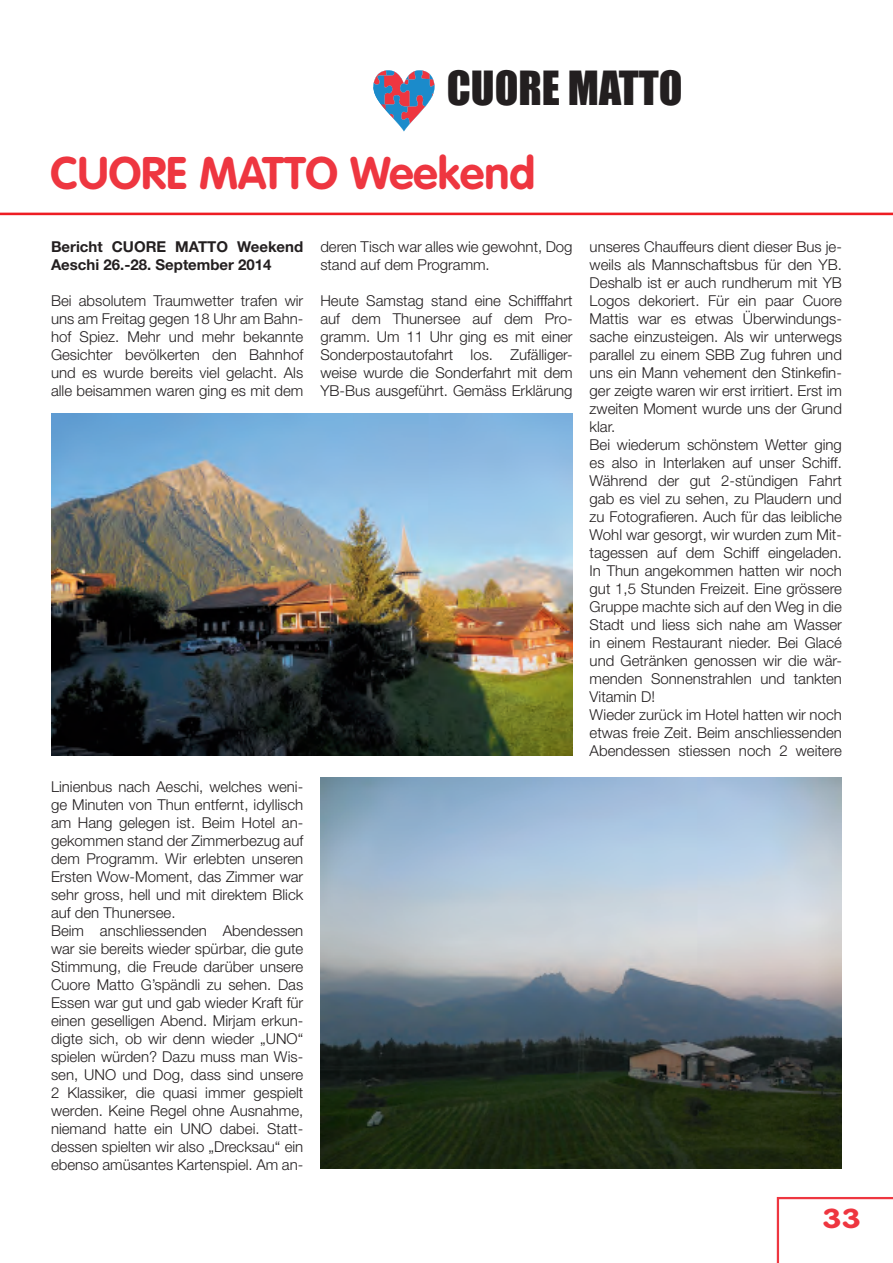
<style>
.page{position:relative;width:893px;height:1263px;background:#fff}
.page>*{position:absolute;margin:0;border:0;box-sizing:border-box;transform-origin:0 0}
.t1{font:700 45px "VAG Rounded Std";color:#ee3640}
.t2{font:43.5px "Impact MT Std";color:#231f20}
.t3{font:700 27px "VAG Rounded Std";color:#ee3640;scale:1.26 1}
.t4{font:300 15px/18px "Helvetica Neue LT Std";color:#231f20}
.t5{font:700 15px/18px "Helvetica Neue LT Std";color:#231f20}
</style>
<div class="page">
<hr style="left:0;top:213px;width:893px;height:2px;background:#ee1d23">
<svg style="left:777px;top:1197px;width:116px;height:66px"></svg>
<svg style="left:373px;top:70px;width:62px;height:61px"></svg>
<img style="left:320px;top:777px;width:522px;height:391px">
<img style="left:51px;top:414px;width:522px;height:342px">
<h2 class="t2" style="left:447px;top:59px;width:237px">CUORE MATTO</h2>
<h1 class="t1" style="left:50px;top:147px;width:486px">CUORE MATTO Weekend</h1>
<p class="t5" style="left:51px;top:237px;width:254px">Bericht CUORE MATTO Weekend<br>Aeschi 26.-28. September 2014</p>
<p class="t4" style="left:51px;top:291px;width:254px;text-align:justify">Bei absolutem Traumwetter trafen wir uns am Freitag gegen 18 Uhr am Bahn&shy;hof Spiez. Mehr und mehr bekannte Gesichter bevölkerten den Bahnhof und es wurde bereits viel gelacht. Als alle beisammen waren ging es mit dem</p>
<p class="t4" style="left:320px;top:237px;width:254px">deren Tisch war alles wie gewohnt, Dog stand auf dem Programm.</p>
<p class="t4" style="left:320px;top:291px;width:254px;text-align:justify">Heute Samstag stand eine Schifffahrt auf dem Thunersee auf dem Pro&shy;gramm. Um 11 Uhr ging es mit einer Sonderpostautofahrt los. Zufälliger&shy;weise wurde die Sonderfahrt mit dem YB-Bus ausgeführt. Gemäss Erklärung</p>
<p class="t4" style="left:51px;top:777px;width:254px">Linienbus nach Aeschi, welches weni&shy;ge Minuten von Thun entfernt, idyllisch am Hang gelegen ist. Beim Hotel an&shy;gekommen stand der Zimmerbezug auf dem Programm. Wir erlebten unseren Ersten Wow-Moment, das Zimmer war sehr gross, hell und mit direktem Blick auf den Thunersee.<br>Beim anschliessenden Abendessen war sie bereits wieder spürbar, die gute Stimmung, die Freude darüber unsere Cuore Matto G’spändli zu sehen. Das Essen war gut und gab wieder Kraft für einen geselligen Abend. Mirjam erkun&shy;digte sich, ob wir denn wieder „UNO“ spielen würden? Dazu muss man Wis&shy;sen, UNO und Dog, dass sind unsere 2 Klassiker, die quasi immer gespielt werden. Keine Regel ohne Ausnahme, niemand hatte ein UNO dabei. Statt&shy;dessen spielten wir also „Drecksau“ ein ebenso amüsantes Kartenspiel. Am an-</p>
<p class="t4" style="left:590px;top:237px;width:254px">unseres Chauffeurs dient dieser Bus je&shy;weils als Mannschaftsbus für den YB.<br>Deshalb ist er auch rundherum mit YB Logos dekoriert. Für ein paar Cuore Mattis war es etwas Überwindungs&shy;sache einzusteigen. Als wir unterwegs parallel zu einem SBB Zug fuhren und uns ein Mann vehement den Stinkefin&shy;ger zeigte waren wir erst irritiert. Erst im zweiten Moment wurde uns der Grund klar.<br>Bei wiederum schönstem Wetter ging es also in Interlaken auf unser Schiff.<br>Während der gut 2-stündigen Fahrt gab es viel zu sehen, zu Plaudern und zu Fotografieren. Auch für das leibliche Wohl war gesorgt, wir wurden zum Mit&shy;tagessen auf dem Schiff eingeladen.<br>In Thun angekommen hatten wir noch gut 1,5 Stunden Freizeit. Eine grössere Gruppe machte sich auf den Weg in die Stadt und liess sich nahe am Wasser in einem Restaurant nieder. Bei Glacé und Getränken genossen wir die wär&shy;menden Sonnenstrahlen und tankten Vitamin D!<br>Wieder zurück im Hotel hatten wir noch etwas freie Zeit. Beim anschliessenden Abendessen stiessen noch 2 weitere</p>
<h3 class="t3" style="left:822px;top:1203px;width:32px">33</h3>
</div>
